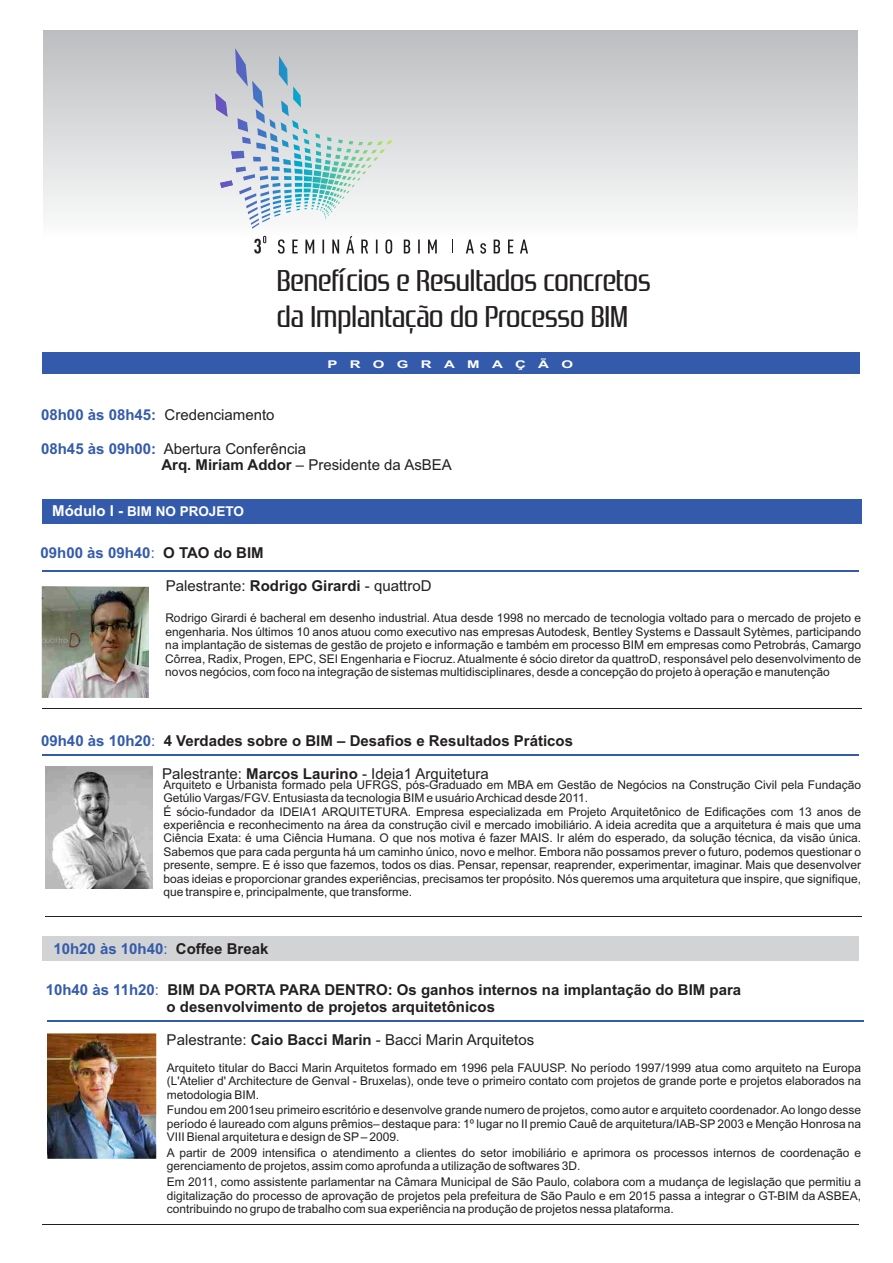
<style>
.page{position:relative;width:893px;height:1263px;background:#fff}
.page>*{position:absolute;margin:0;border:0;box-sizing:border-box;transform-origin:0 0}
.t1{font:29.85px/35.2px "Zrnic Rg";color:#231f20;scale:.92 1}
.t2{font:15px/16.8px "Arial";color:#231f20}
.t3{font:700 15px/16.8px "Arial";color:#231f20}
.t4{font:700 15px "Arial";color:#345bab}
.t5{font:700 13.5px "Arial";color:#fff}
.t6{font:12px/13.4px "Arial";color:#231f20;text-align:justify}
.t7{font:700 10.65px "Arial";letter-spacing:.82em;color:#fff;scale:1.41 1}
.s1{font-weight:700;color:#345bab}
.s2{font-weight:700}
.s3{font-size:15px}
.s4{font-weight:400}
.s5{color:#231f20}
.s6{color:#345bab}
.s7{font-weight:400;color:#345bab}
</style>
<div class="page">
<div style="left:42px;top:352px;width:817px;height:21px;background:#345bab"></div>
<img style="left:43px;top:30px;width:815px;height:208px">
<div style="left:42px;top:499px;width:819px;height:25px;background:#345bab"></div>
<img style="left:220px;top:151px;width:116px;height:78px">
<svg style="left:278px;top:236px;width:250px;height:18px"></svg>
<svg style="left:254px;top:236px;width:12px;height:18px"></svg>
<div style="left:42px;top:936px;width:816px;height:24px;background:#d1d3d4"></div>
<hr style="left:42px;top:754px;width:816px;height:1px;background:#345bab">
<hr style="left:45px;top:915px;width:816px;height:1px;background:#231f20">
<img style="left:45px;top:767px;width:108px;height:121px">
<hr style="left:42px;top:570px;width:816px;height:2px;background:#345bab">
<hr style="left:42px;top:708px;width:819px;height:1px;background:#231f20">
<img style="left:42px;top:587px;width:107px;height:111px">
<hr style="left:42px;top:1224px;width:816px;height:1px;background:#231f20">
<img style="left:48px;top:1033px;width:108px;height:126px">
<hr style="left:47px;top:1020px;width:816px;height:1px;background:#345bab">
<h1 class="t1" style="left:277px;top:266px;width:408px">Benefícios e Resultados concretos da Implantação do Processo BIM</h1>
<p class="t7" style="left:327px;top:360px;width:176px">PROGRAMAÇÃO</p>
<p class="t2" style="left:41px;top:408px;width:235px"><span class="s1">08h00 às 08h45:</span> Credenciamento</p>
<p class="t2" style="left:161px;top:441px;width:292px;text-indent:-120px"><span class="s1">08h45 às 09h00:</span> Abertura Conferência<br><span class="s2">Arq. Miriam Addor</span> – Presidente da AsBEA</p>
<p class="t5" style="left:52px;top:506px;width:193px"><span class="s3">Módulo I -</span> BIM NO PROJETO</p>
<p class="t4" style="left:41px;top:547px;width:225px">09h00 às 09h40<span class="s4">:</span> <span class="s5">O TAO do BIM</span></p>
<p class="t2" style="left:166px;top:579px;width:267px">Palestrante: <span class="s2">Rodrigo Girardi</span> - quattroD</p>
<p class="t6" style="left:165px;top:613px;width:697px">Rodrigo Girardi é bacheral em desenho industrial. Atua desde 1998 no mercado de tecnologia voltado para o mercado de projeto e engenharia. Nos últimos 10 anos atuou como executivo nas empresas Autodesk, Bentley Systems e Dassault Sytèmes, participando na implantação de sistemas de gestão de projeto e informação e também em processo BIM em empresas como Petrobrás, Camargo Côrrea, Radix, Progen, EPC, SEI Engenharia e Fiocruz. Atualmente é sócio diretor da quattroD, responsável pelo desenvolvimento de novos negócios, com foco na integração de sistemas multidisciplinares, desde a concepção do projeto à operação e manutenção</p>
<p class="t3" style="left:41px;top:733px;width:533px"><span class="s6">09h40 às 10h20</span><span class="s7">:</span> 4 Verdades sobre o BIM – Desafios e Resultados Práticos</p>
<p class="t2" style="left:162px;top:767px;width:328px">Palestrante: <span class="s2">Marcos Laurino</span> - Ideia1 Arquitetura</p>
<p class="t6" style="left:163px;top:779px;width:699px;text-align:left">Arquiteto e Urbanista formado pela UFRGS, pós-Graduado em MBA em Gestão de Negócios na Construção Civil pela Fundação Getúlio Vargas/FGV. Entusiasta da tecnologia BIM e usuário Archicad desde 2011.<br>É sócio-fundador da IDEIA1 ARQUITETURA. Empresa especializada em Projeto Arquitetônico de Edificações com 13 anos de experiência e reconhecimento na área da construção civil e mercado imobiliário. A ideia acredita que a arquitetura é mais que uma Ciência Exata: é uma Ciência Humana. O que nos motiva é fazer MAIS. Ir além do esperado, da solução técnica, da visão única.<br>Sabemos que para cada pergunta há um caminho único, novo e melhor. Embora não possamos prever o futuro, podemos questionar o presente, sempre. E é isso que fazemos, todos os dias. Pensar, repensar, reaprender, experimentar, imaginar. Mais que desenvolver boas ideias e proporcionar grandes experiências, precisamos ter propósito. Nós queremos uma arquitetura que inspire, que signifique, que transpire e, principalmente, que transforme.</p>
<p class="t4" style="left:53px;top:943px;width:217px">10h20 às 10h40<span class="s4">:</span> <span class="s5">Coffee Break</span></p>
<p class="t3" style="left:167px;top:983px;width:576px;text-indent:-121px"><span class="s6">10h40 às 11h20</span><span class="s7">:</span> BIM DA PORTA PARA DENTRO: Os ganhos internos na implantação do BIM para o desenvolvimento de projetos arquitetônicos</p>
<p class="t2" style="left:167px;top:1033px;width:369px">Palestrante: <span class="s2">Caio Bacci Marin</span> - Bacci Marin Arquitetos</p>
<p class="t6" style="left:167px;top:1062px;width:696px">Arquiteto titular do Bacci Marin Arquitetos formado em 1996 pela FAUUSP. No período 1997/1999 atua como arquiteto na Europa (L'Atelier d' Architecture de Genval - Bruxelas), onde teve o primeiro contato com projetos de grande porte e projetos elaborados na metodologia BIM.</p>
<p class="t6" style="left:167px;top:1104px;width:696px">Fundou em 2001seu primeiro escritório e desenvolve grande numero de projetos, como autor e arquiteto coordenador. Ao longo desse período é laureado com alguns prêmios– destaque para: 1º lugar no II premio Cauê de arquitetura/IAB-SP 2003 e Menção Honrosa na VIII Bienal arquitetura e design de SP– 2009.</p>
<p class="t6" style="left:167px;top:1147px;width:696px">A partir de 2009 intensifica o atendimento a clientes do setor imobiliário e aprimora os processos internos de coordenação e gerenciamento de projetos, assim como aprofunda a utilização de softwares 3D.</p>
<p class="t6" style="left:167px;top:1176px;width:696px">Em 2011, como assistente parlamentar na Câmara Municipal de São Paulo, colabora com a mudança de legislação que permitiu a digitalização do processo de aprovação de projetos pela prefeitura de São Paulo e em 2015 passa a integrar o GT-BIM da ASBEA, contribuindo no grupo de trabalho com sua experiência na produção de projetos nessa plataforma.</p>
</div>
